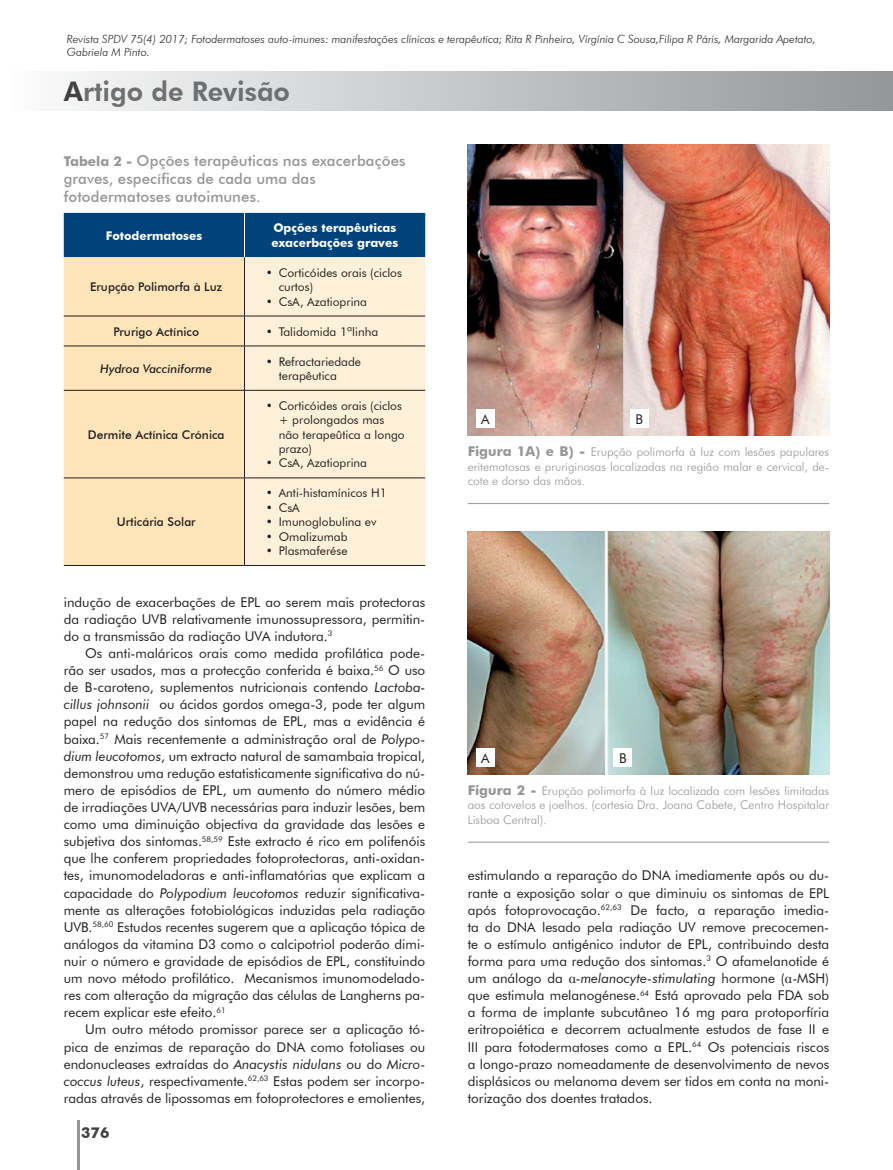
<style>
.page{position:relative;width:893px;height:1170px;background:#fff}
.page>*{position:absolute;margin:0;border:0;box-sizing:border-box;transform-origin:0 0}
.t1{font:800 27px "Futura BT";color:#6d6f71}
.t2{font:500 15px/18px "Futura BT";letter-spacing:.01em;color:#949698}
.t3{font:700 15px "Futura BT";color:#414142}
.t4{font:13.5px/17.1px "Futura BT";color:#231f20;text-align:justify}
.t5{font:300 12px/14.4px "Futura BT";color:#949698;text-align:justify}
.t6{font:12px/14.4px "Futura BT";color:#231f20}
.t7{font:500 12px "Futura BT";color:#231f20}
.t8{font:700 12px/14.4px "Futura BT";color:#fff}
.t9{font:italic 500 12px "Futura BT";color:#231f20}
.t10{font:italic 300 11.25px/13.5px "Futura BT";color:#231f20}
.s1{color:#414142}
.s2{font-weight:700;font-size:13.5px}
.s3{font-style:italic}
.s4{font-family:"Century"}
</style>
<div class="page">
<hr style="left:77px;top:1120px;width:3px;height:49px;background:#949698">
<div style="left:0;top:72px;width:893px;height:38px;background:linear-gradient(to right,#fdfdfd,#939598)"></div>
<div style="left:64px;top:213px;width:361px;height:44px;background:#00427a"></div>
<div style="left:64px;top:257px;width:180px;height:308px;background:#ffe5b9"></div>
<div style="left:245px;top:257px;width:180px;height:308px;background:#fff1d9"></div>
<hr style="left:64px;top:565px;width:180px;height:1px;background:#231f20">
<hr style="left:244px;top:565px;width:181px;height:1px;background:#231f20">
<hr style="left:244px;top:213px;width:1px;height:44px;background:#fff">
<hr style="left:244px;top:257px;width:1px;height:59px;background:#231f20">
<hr style="left:244px;top:316px;width:1px;height:30px;background:#231f20">
<hr style="left:244px;top:346px;width:1px;height:44px;background:#231f20">
<hr style="left:244px;top:390px;width:1px;height:87px;background:#231f20">
<hr style="left:244px;top:478px;width:1px;height:87px;background:#231f20">
<hr style="left:64px;top:316px;width:180px;height:1px;background:#231f20">
<hr style="left:244px;top:316px;width:181px;height:1px;background:#231f20">
<hr style="left:64px;top:346px;width:180px;height:1px;background:#231f20">
<hr style="left:244px;top:346px;width:181px;height:1px;background:#231f20">
<hr style="left:64px;top:390px;width:180px;height:1px;background:#231f20">
<hr style="left:244px;top:390px;width:181px;height:1px;background:#231f20">
<hr style="left:64px;top:477px;width:180px;height:1px;background:#231f20">
<hr style="left:244px;top:477px;width:181px;height:1px;background:#231f20">
<hr style="left:468px;top:503px;width:361px;height:1px;background:#949698">
<img style="left:468px;top:145px;width:361px;height:290px">
<div style="left:476px;top:409px;width:19px;height:19px;background:#fff"></div>
<div style="left:630px;top:409px;width:18px;height:19px;background:#fff"></div>
<hr style="left:468px;top:841px;width:361px;height:1px;background:#949698">
<img style="left:468px;top:531px;width:361px;height:243px">
<div style="left:476px;top:748px;width:19px;height:19px;background:#fff"></div>
<div style="left:614px;top:748px;width:18px;height:19px;background:#fff"></div>
<p class="t10" style="left:67px;top:32px;width:750px">Revista SPDV 75(4) 2017; Fotodermatoses auto-imunes: manifestações clínicas e terapêutica; Rita R Pinheiro, Vírgínia C Sousa,Filipa R Páris, Margarida Apetato,<br>Gabriela M Pinto.</p>
<h1 class="t1" style="left:64px;top:75px;width:228px"><span class="s1">A</span>rtigo de Revisão</h1>
<p class="t2" style="left:64px;top:152px;width:343px"><span class="s2">Tabela 2 -</span> Opções terapêuticas nas exacerbações graves, específicas de cada uma das fotodermatoses autoimunes.</p>
<p class="t8" style="left:106px;top:228px;width:98px">Fotodermatoses</p>
<p class="t8" style="left:272px;top:221px;width:128px">Opções terapêuticas exacerbações graves</p>
<p class="t7" style="left:90px;top:279px;width:134px">Erupção Polimorfa à Luz</p>
<p class="t6" style="left:279px;top:265px;width:125px;text-indent:-13px">• Corticóides orais (ciclos curtos)</p>
<p class="t6" style="left:266px;top:294px;width:103px">• CsA, Azatioprina</p>
<p class="t7" style="left:113px;top:324px;width:87px">Prurigo Actínico</p>
<p class="t6" style="left:266px;top:324px;width:114px">• Talidomida 1ªlinha</p>
<p class="t9" style="left:100px;top:361px;width:113px">Hydroa Vacciniforme</p>
<p class="t6" style="left:279px;top:354px;width:84px;text-indent:-13px">• Refractariedade terapêutica</p>
<p class="t7" style="left:88px;top:427px;width:138px">Dermite Actínica Crónica</p>
<p class="t7" style="left:117px;top:514px;width:80px">Urticária Solar</p>
<p class="t6" style="left:279px;top:398px;width:128px;text-indent:-13px">• Corticóides orais (ciclos + prolongados mas não terapeûtica a longo prazo)</p>
<p class="t6" style="left:266px;top:456px;width:103px">• CsA, Azatioprina</p>
<p class="t6" style="left:266px;top:486px;width:122px">• Anti-histamínicos H1</p>
<p class="t6" style="left:266px;top:500px;width:35px">• CsA</p>
<p class="t6" style="left:266px;top:514px;width:112px">• Imunoglobulina ev</p>
<p class="t6" style="left:266px;top:529px;width:83px">• Omalizumab</p>
<p class="t6" style="left:266px;top:543px;width:83px">• Plasmaferése</p>
<p class="t4" style="left:64px;top:593px;width:363px">indução de exacerbações de EPL ao serem mais protectoras da radiação UVB relativamente imunossupressora, permitin&shy;do a transmissão da radiação UVA indutora.<sup>3</sup></p>
<p class="t4" style="left:64px;top:644px;width:363px;text-indent:21px">Os anti-maláricos orais como medida profilática pode&shy;rão ser usados, mas a protecção conferida é baixa.<sup>56</sup> O uso de B-caroteno, suplementos nutricionais contendo <span class="s3">Lactoba&shy;cillus johnsonii</span> ou ácidos gordos omega-3, pode ter algum papel na redução dos sintomas de EPL, mas a evidência é baixa.<sup>57</sup> Mais recentemente a administração oral de <span class="s3">Polypo&shy;dium leucotomos</span>, um extracto natural de samambaia tropical, demonstrou uma redução estatisticamente significativa do nú&shy;mero de episódios de EPL, um aumento do número médio de irradiações UVA/UVB necessárias para induzir lesões, bem como uma diminuição objectiva da gravidade das lesões e subjetiva dos sintomas.<sup>58,59</sup> Este extracto é rico em polifenóis que lhe conferem propriedades fotoprotectoras, anti-oxidan&shy;tes, imunomodeladoras e anti-inflamatórias que explicam a capacidade do <span class="s3">Polypodium leucotomos</span> reduzir significativa&shy;mente as alterações fotobiológicas induzidas pela radiação UVB.<sup>58,60</sup> Estudos recentes sugerem que a aplicação tópica de análogos da vitamina D3 como o calcipotriol poderão dimi&shy;nuir o número e gravidade de episódios de EPL, constituindo um novo método profilático. Mecanismos imunomodelado&shy;res com alteração da migração das células de Langherns pa&shy;recem explicar este efeito.<sup>61</sup></p>
<p class="t4" style="left:64px;top:1020px;width:363px;text-indent:21px">Um outro método promissor parece ser a aplicação tó&shy;pica de enzimas de reparação do DNA como fotoliases ou endonucleases extraídas do <span class="s3">Anacystis nidulans</span> ou do <span class="s3">Micro&shy;coccus luteus</span>, respectivamente.<sup>62,63</sup> Estas podem ser incorpo&shy;radas através de lipossomas em fotoprotectores e emolientes,</p>
<p class="t3" style="left:81px;top:1123px;width:30px">376</p>
<p class="t4" style="left:481px;top:410px;width:10px">A</p>
<p class="t4" style="left:635px;top:410px;width:9px">B</p>
<p class="t5" style="left:468px;top:445px;width:363px"><span class="s2">Figura 1A) e B) -</span> Erupção polimorfa à luz com lesões papulares eritematosas e pruriginosas localizadas na região malar e cervical, de&shy;cote e dorso das mãos.</p>
<p class="t4" style="left:481px;top:749px;width:10px">A</p>
<p class="t4" style="left:619px;top:749px;width:9px">B</p>
<p class="t5" style="left:468px;top:783px;width:363px"><span class="s2">Figura 2 -</span> Erupção polimorfa à luz localizada com lesões limitadas aos cotovelos e joelhos. (cortesia Dra. Joana Cabete, Centro Hospitalar Lisboa Central).</p>
<p class="t4" style="left:468px;top:866px;width:363px">estimulando a reparação do DNA imediamente após ou du&shy;rante a exposição solar o que diminuiu os sintomas de EPL após fotoprovocação.<sup>62,63</sup> De facto, a reparação imedia&shy;ta do DNA lesado pela radiação UV remove precocemen&shy;te o estímulo antigénico indutor de EPL, contribuindo desta forma para uma redução dos sintomas.<sup>3</sup> O afamelanotide é um análogo da <span class="s4">α</span><span class="s3">-melanocyte-stimulating</span> hormone (<span class="s4">α</span>-MSH) que estimula melanogénese.<sup>64</sup> Está aprovado pela FDA sob a forma de implante subcutâneo 16 mg para protoporfíria eritropoiética e decorrem actualmente estudos de fase II e III para fotodermatoses como a EPL.<sup>64</sup> Os potenciais riscos a longo-prazo nomeadamente de desenvolvimento de nevos displásicos ou melanoma devem ser tidos em conta na moni&shy;torização dos doentes tratados.</p>
</div>
